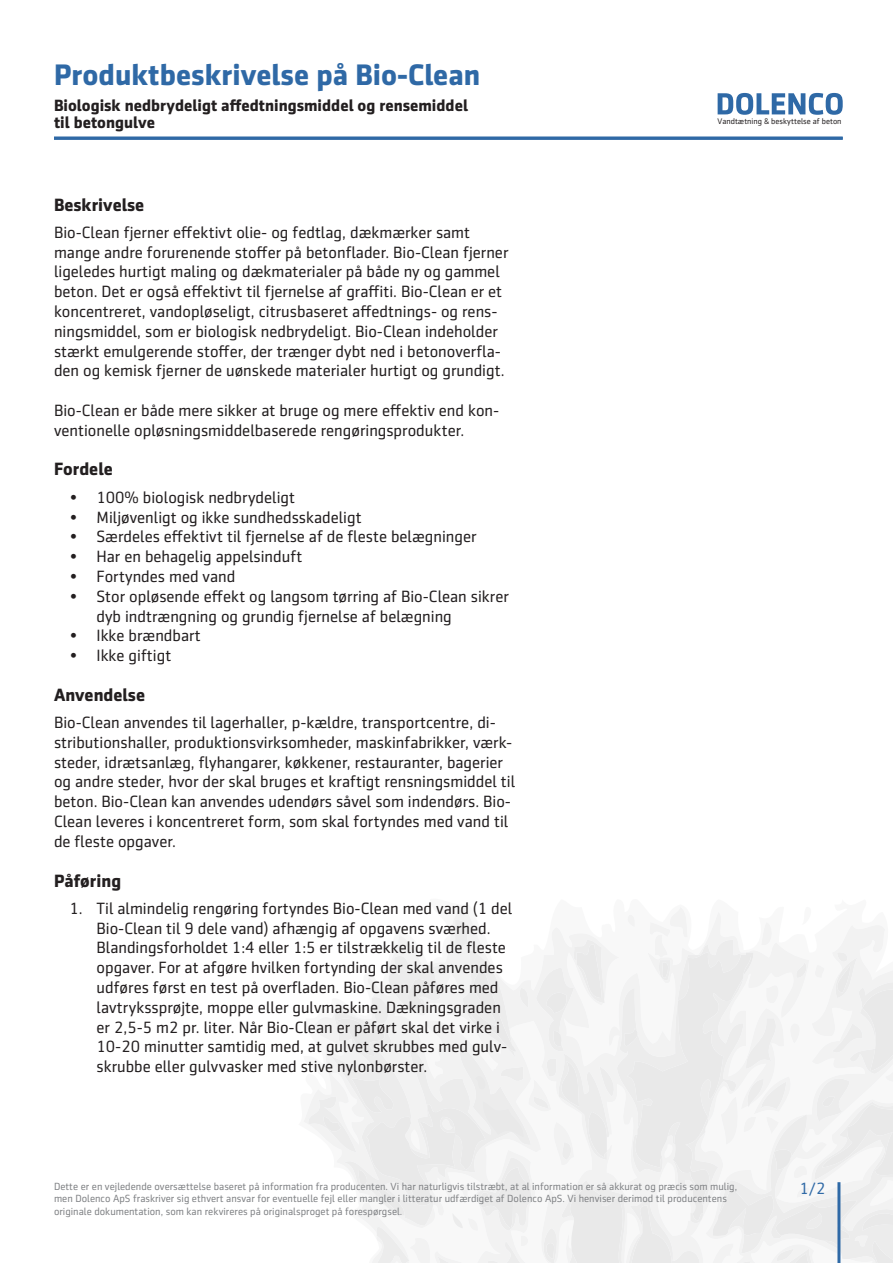
<style>
.page{position:relative;width:893px;height:1263px;background:#fff}
.page>*{position:absolute;margin:0;border:0;box-sizing:border-box;transform-origin:0 0}
.Overskrift{font:700 30px "Sentico Sans DT";color:#2f69a6}
.mellemrubrik{font:700 18px "Sentico Sans DT";color:#231f20}
.brød{font:16.5px/19.8px "Sentico Sans DT";color:#231f20}
.Bullets{font:16.5px/19.8px "Sentico Sans DT";color:#231f20}
.Under_overskrift{font:700 16.5px/16.8px "Sentico Sans DT";color:#231f20}
.brød-2{font:16.5px "Sentico Sans DT";color:#2f69a6}
.brød-3{font:10.5px/12.6px "Sentico Sans DT";color:#808285}
.t1{font:8.25px "Sentico Sans DT";color:#231f20}
</style>
<div class="page">
<svg style="left:306px;top:907px;width:587px;height:356px"></svg>
<svg style="left:718px;top:93px;width:125px;height:22px"></svg>
<hr style="left:837px;top:1182px;width:3px;height:81px;background:#2f69a6">
<hr style="left:54px;top:137px;width:789px;height:3px;background:#2f69a6">
<p class="Overskrift" style="left:54px;top:57px;width:428px">Produktbeskrivelse på Bio-Clean</p>
<p class="Under_overskrift" style="left:54px;top:97px;width:415px">Biologisk nedbrydeligt affedtningsmiddel og rensemiddel til betongulve</p>
<p class="mellemrubrik" style="left:54px;top:194px;width:92px">Beskrivelse</p>
<p class="brød" style="left:54px;top:222px;width:456px">Bio-Clean fjerner effektivt olie- og fedtlag, dækmærker samt mange andre forurenende stoffer på betonflader. Bio-Clean fjerner ligeledes hurtigt maling og dækmaterialer på både ny og gammel beton. Det er også effektivt til fjernelse af graffiti. Bio-Clean er et koncentreret, vandopløseligt, citrusbaseret affedtnings- og rens&shy;ningsmiddel, som er biologisk nedbrydeligt. Bio-Clean indeholder stærkt emulgerende stoffer, der trænger dybt ned i betonoverfla&shy;den og kemisk fjerner de uønskede materialer hurtigt og grundigt.</p>
<p class="brød" style="left:54px;top:401px;width:447px">Bio-Clean er både mere sikker at bruge og mere effektiv end kon&shy;ventionelle opløsningsmiddelbaserede rengøringsprodukter.</p>
<p class="mellemrubrik" style="left:54px;top:459px;width:60px">Fordele</p>
<p class="Bullets" style="left:70px;top:487px;width:227px">• 100% biologisk nedbrydeligt</p>
<p class="Bullets" style="left:70px;top:507px;width:294px">• Miljøvenligt og ikke sundhedsskadeligt</p>
<p class="Bullets" style="left:70px;top:527px;width:408px">• Særdeles effektivt til fjernelse af de fleste belægninger</p>
<p class="Bullets" style="left:70px;top:547px;width:234px">• Har en behagelig appelsinduft</p>
<p class="Bullets" style="left:70px;top:566px;width:167px">• Fortyndes med vand</p>
<p class="Bullets" style="left:97px;top:586px;width:414px;text-indent:-27px">• Stor opløsende effekt og langsom tørring af Bio-Clean sikrer dyb indtrængning og grundig fjernelse af belægning</p>
<p class="Bullets" style="left:70px;top:626px;width:133px">• Ikke brændbart</p>
<p class="Bullets" style="left:70px;top:646px;width:103px">• Ikke giftigt</p>
<p class="mellemrubrik" style="left:54px;top:684px;width:93px">Anvendelse</p>
<p class="brød" style="left:54px;top:713px;width:463px">Bio-Clean anvendes til lagerhaller, p-kældre, transportcentre, di&shy;stributionshaller, produktionsvirksomheder, maskinfabrikker, værk&shy;steder, idrætsanlæg, flyhangarer, køkkener, restauranter, bagerier og andre steder, hvor der skal bruges et kraftigt rensningsmiddel til beton. Bio-Clean kan anvendes udendørs såvel som indendørs. Bio-Clean leveres i koncentreret form, som skal fortyndes med vand til de fleste opgaver.</p>
<p class="mellemrubrik" style="left:54px;top:870px;width:69px">Påføring</p>
<p class="Bullets" style="left:97px;top:898px;width:417px;text-indent:-27px">1. Til almindelig rengøring fortyndes Bio-Clean med vand (1 del Bio-Clean til 9 dele vand) afhængig af opgavens sværhed.<br>Blandingsforholdet 1:4 eller 1:5 er tilstrækkelig til de fleste opgaver. For at afgøre hvilken fortynding der skal anvendes udføres først en test på overfladen. Bio-Clean påføres med lavtrykssprøjte, moppe eller gulvmaskine. Dækningsgraden er 2,5-5 m2 pr. liter. Når Bio-Clean er påført skal det virke i 10-20 minutter samtidig med, at gulvet skrubbes med gulv&shy;skrubbe eller gulvvasker med stive nylonbørster.</p>
<p class="t1" style="left:718px;top:117px;width:125px">Vandtætning &amp; beskyttelse af beton</p>
<p class="brød-3" style="left:54px;top:1180px;width:685px">Dette er en vejledende oversættelse baseret på information fra producenten. Vi har naturligvis tilstræbt, at al information er så akkurat og præcis som mulig, men Dolenco ApS fraskriver sig ethvert ansvar for eventuelle fejl eller mangler i litteratur udfærdiget af Dolenco ApS. Vi henviser derimod til producentens originale dokumentation, som kan rekvireres på originalsproget på forespørgsel.</p>
<p class="brød-2" style="left:799px;top:1179px;width:28px">1/2</p>
</div>
